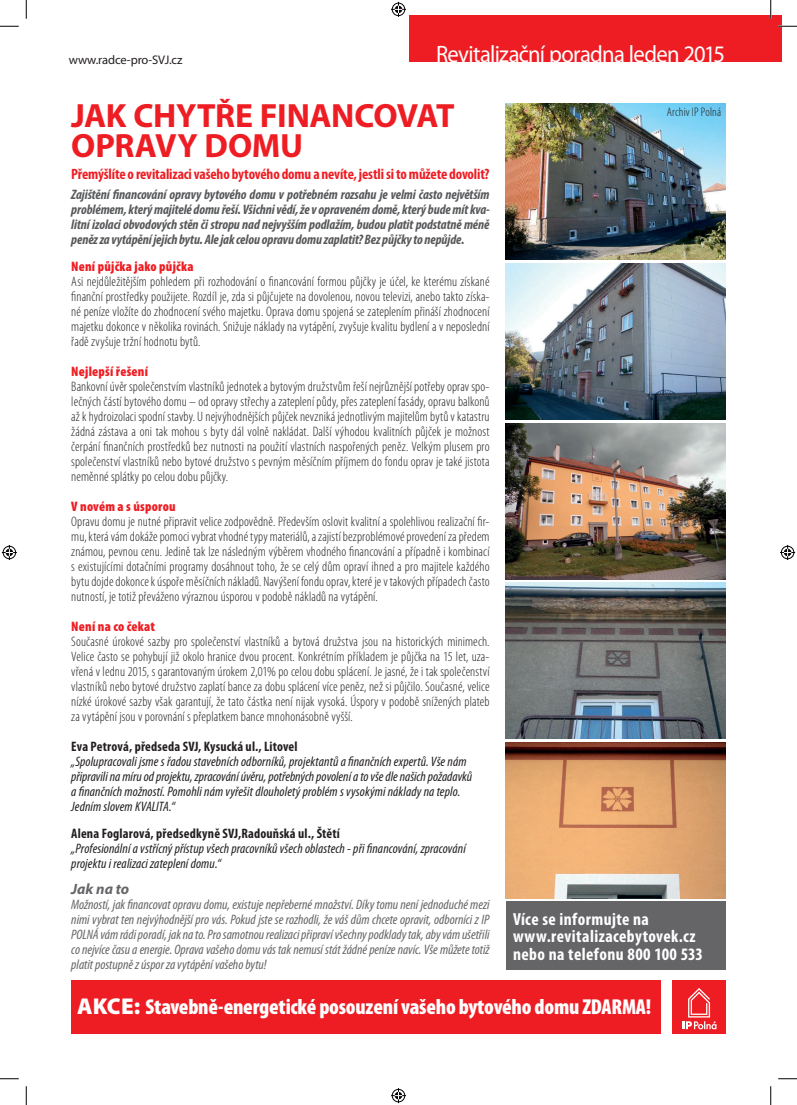
<style>
.page{position:relative;width:797px;height:1105px;background:#fff}
.page>*{position:absolute;margin:0;border:0;box-sizing:border-box;transform-origin:0 0}
.t1{font:700 33.75px/30px "Myriad Pro";letter-spacing:-.01em;color:#ee1d23}
.t2{font:23.75px "Myriad Pro";letter-spacing:-.03em;color:#fff;scale:.95 1}
.t3{font:900 condensed 21.62px "Myriad Pro";letter-spacing:-.01em;color:#fff}
.t4{font:700 condensed 17.5px/17.5px "Myriad Pro";letter-spacing:.025em;color:#fff}
.t5{font:700 condensed 15px "Myriad Pro";letter-spacing:-.01em;color:#ee1d23}
.t6{font:italic 700 15px "Myriad Pro";color:#656568}
.t7{font:300 condensed 13.75px/15px "Myriad Pro";letter-spacing:.01em;color:#231f20;text-align:justify}
.t8{font:italic condensed 13.75px/15px "Myriad Pro";color:#656568;text-align:justify}
.t9{font:italic condensed 13.75px/15px "Myriad Pro";letter-spacing:.005em;color:#231f20}
.t10{font:italic 700 condensed 13.75px/15px "Myriad Pro";letter-spacing:-.01em;color:#57585a;text-align:justify}
.t11{font:700 condensed 13.75px "Myriad Pro";letter-spacing:.01em;color:#231f20}
.t12{font:900 condensed 13.75px "Myriad Pro";letter-spacing:.015em;color:#ee1d23}
.t13{font:12.5px "Myriad Pro";letter-spacing:-.01em;color:#231f20}
.t14{font:300 condensed 12.5px "Myriad Pro";letter-spacing:.01em;color:#231f20}
.s1{font-stretch:normal;font-size:23px}
</style>
<div class="page">
<img style="left:506px;top:103px;width:219px;height:156px">
<img style="left:506px;top:264px;width:219px;height:156px">
<img style="left:506px;top:583px;width:219px;height:155px">
<div style="left:409px;top:16px;width:372px;height:46px;background:#ee1d23"></div>
<img style="left:506px;top:423px;width:219px;height:156px">
<img style="left:506px;top:742px;width:219px;height:156px">
<div style="left:672px;top:980px;width:53px;height:54px;background:#ee1d23"></div>
<svg style="left:682px;top:988px;width:34px;height:41px"></svg>
<div style="left:71px;top:980px;width:590px;height:54px;background:#ee1d23"></div>
<div style="left:506px;top:901px;width:219px;height:69px;background:#656568"></div>
<svg style="left:0;top:25px;width:19px;height:2px"></svg>
<svg style="left:778px;top:25px;width:19px;height:2px"></svg>
<svg style="left:0;top:1078px;width:19px;height:1px"></svg>
<svg style="left:778px;top:1078px;width:19px;height:1px"></svg>
<svg style="left:25px;top:0;width:2px;height:19px"></svg>
<svg style="left:25px;top:1086px;width:2px;height:19px"></svg>
<svg style="left:770px;top:0;width:1px;height:19px"></svg>
<svg style="left:770px;top:1086px;width:1px;height:19px"></svg>
<svg style="left:391px;top:2px;width:15px;height:15px"></svg>
<svg style="left:391px;top:1088px;width:15px;height:15px"></svg>
<svg style="left:2px;top:545px;width:15px;height:15px"></svg>
<svg style="left:780px;top:545px;width:15px;height:15px"></svg>
<p class="t13" style="left:69px;top:55px;width:115px">www.radce-pro-SVJ.cz</p>
<h2 class="t2" style="left:436px;top:45px;width:305px">Revitalizační poradna leden 2015</h2>
<h1 class="t1" style="left:71px;top:103px;width:385px">JAK CHYTŘE FINANCOVAT<br>OPRAVY DOMU</h1>
<p class="t5" style="left:71px;top:169px;width:420px">Přemýšlíte o revitalizaci vašeho bytového domu a nevíte, jestli si to můžete dovolit?</p>
<p class="t10" style="left:71px;top:189px;width:420px">Zajištění financování opravy bytového domu v potřebném rozsahu je velmi často největším problémem, který majitelé domu řeší. Všichni vědí, že v opraveném domě, který bude mít kva&shy;litní izolaci obvodových stěn či stropu nad nejvyšším podlažím, budou platit podstatně méně peněz za vytápění jejich bytu. Ale jak celou opravu domu zaplatit? Bez půjčky to nepůjde.</p>
<p class="t14" style="left:667px;top:108px;width:56px">Archiv IP Polná</p>
<p class="t12" style="left:71px;top:262px;width:124px">Není půjčka jako půjčka</p>
<p class="t7" style="left:71px;top:275px;width:420px">Asi nejdůležitějším pohledem při rozhodování o financování formou půjčky je účel, ke kterému získané finanční prostředky použijete. Rozdíl je, zda si půjčujete na dovolenou, novou televizi, anebo takto získa&shy;né peníze vložíte do zhodnocení svého majetku. Oprava domu spojená se zateplením přináší zhodnocení majetku dokonce v několika rovinách. Snižuje náklady na vytápění, zvyšuje kvalitu bydlení a v neposlední řadě zvyšuje tržní hodnotu bytů.</p>
<p class="t12" style="left:71px;top:367px;width:78px">Nejlepší řešení</p>
<p class="t7" style="left:71px;top:380px;width:420px">Bankovní úvěr společenstvím vlastníků jednotek a bytovým družstvům řeší nejrůznější potřeby oprav spo&shy;lečných částí bytového domu – od opravy střechy a zateplení půdy, přes zateplení fasády, opravu balkonů až k hydroizolaci spodní stavby. U nejvýhodnějších půjček nevzniká jednotlivým majitelům bytů v katastru žádná zástava a oni tak mohou s byty dál volně nakládat. Další výhodou kvalitních půjček je možnost čerpání finančních prostředků bez nutnosti na použití vlastních naspořených peněz. Velkým plusem pro společenství vlastníků nebo bytové družstvo s pevným měsíčním příjmem do fondu oprav je také jistota neměnné splátky po celou dobu půjčky.</p>
<p class="t12" style="left:71px;top:502px;width:106px">V novém a s úsporou</p>
<p class="t7" style="left:71px;top:515px;width:420px">Opravu domu je nutné připravit velice zodpovědně. Především oslovit kvalitní a spolehlivou realizační fir&shy;mu, která vám dokáže pomoci vybrat vhodné typy materiálů, a zajistí bezproblémové provedení za předem známou, pevnou cenu. Jedině tak lze následným výběrem vhodného financování a případně i kombinací s existujícími dotačními programy dosáhnout toho, že se celý dům opraví ihned a pro majitele každého bytu dojde dokonce k úspoře měsíčních nákladů. Navýšení fondu oprav, které je v takových případech často nutností, je totiž převáženo výraznou úsporou v podobě nákladů na vytápění.</p>
<p class="t12" style="left:71px;top:622px;width:85px">Není na co čekat</p>
<p class="t7" style="left:71px;top:635px;width:420px">Současné úrokové sazby pro společenství vlastníků a bytová družstva jsou na historických minimech.<br>Velice často se pohybují již okolo hranice dvou procent. Konkrétním příkladem je půjčka na 15 let, uza&shy;vřená v lednu 2015, s garantovaným úrokem 2,01% po celou dobu splácení. Je jasné, že i tak společenství vlastníků nebo bytové družstvo zaplatí bance za dobu splácení více peněz, než si půjčilo. Současné, velice nízké úrokové sazby však garantují, že tato částka není nijak vysoká. Úspory v podobě snížených plateb za vytápění jsou v porovnání s přeplatkem bance mnohonásobně vyšší.</p>
<p class="t11" style="left:71px;top:742px;width:228px">Eva Petrová, předseda SVJ, Kysucká ul., Litovel</p>
<p class="t9" style="left:71px;top:756px;width:402px">„Spolupracovali jsme s řadou stavebních odborníků, projektantů a finančních expertů. Vše nám připravili na míru od projektu, zpracování úvěru, potřebných povolení a to vše dle našich požadavků a finančních možností. Pomohli nám vyřešit dlouholetý problém s vysokými náklady na teplo.<br>Jedním slovem KVALITA.“</p>
<p class="t11" style="left:71px;top:828px;width:270px">Alena Foglarová, předsedkyně SVJ,Radouňská ul., Štětí</p>
<p class="t9" style="left:71px;top:842px;width:396px">„Profesionální a vstřícný přístup všech pracovníků všech oblastech - při financování, zpracování projektu i realizaci zateplení domu.“</p>
<p class="t6" style="left:71px;top:883px;width:59px">Jak na to</p>
<p class="t8" style="left:71px;top:898px;width:420px">Možností, jak financovat opravu domu, existuje nepřeberné množství. Díky tomu není jednoduché mezi nimi vybrat ten nejvýhodnější pro vás. Pokud jste se rozhodli, že váš dům chcete opravit, odborníci z IP POLNÁ vám rádi poradí, jak na to. Pro samotnou realizaci připraví všechny podklady tak, aby vám ušetřili co nejvíce času a energie. Oprava vašeho domu vás tak nemusí stát žádné peníze navíc. Vše můžete totiž platit postupně z úspor za vytápění vašeho bytu!</p>
<p class="t4" style="left:513px;top:912px;width:191px">Více se informujte na www.revitalizacebytovek.cz nebo na telefonu 800 100 533</p>
<h3 class="t3" style="left:77px;top:999px;width:575px"><span class="s1">AKCE:</span> Stavebně-energetické posouzení vašeho bytového domu ZDARMA!</h3>
</div>
